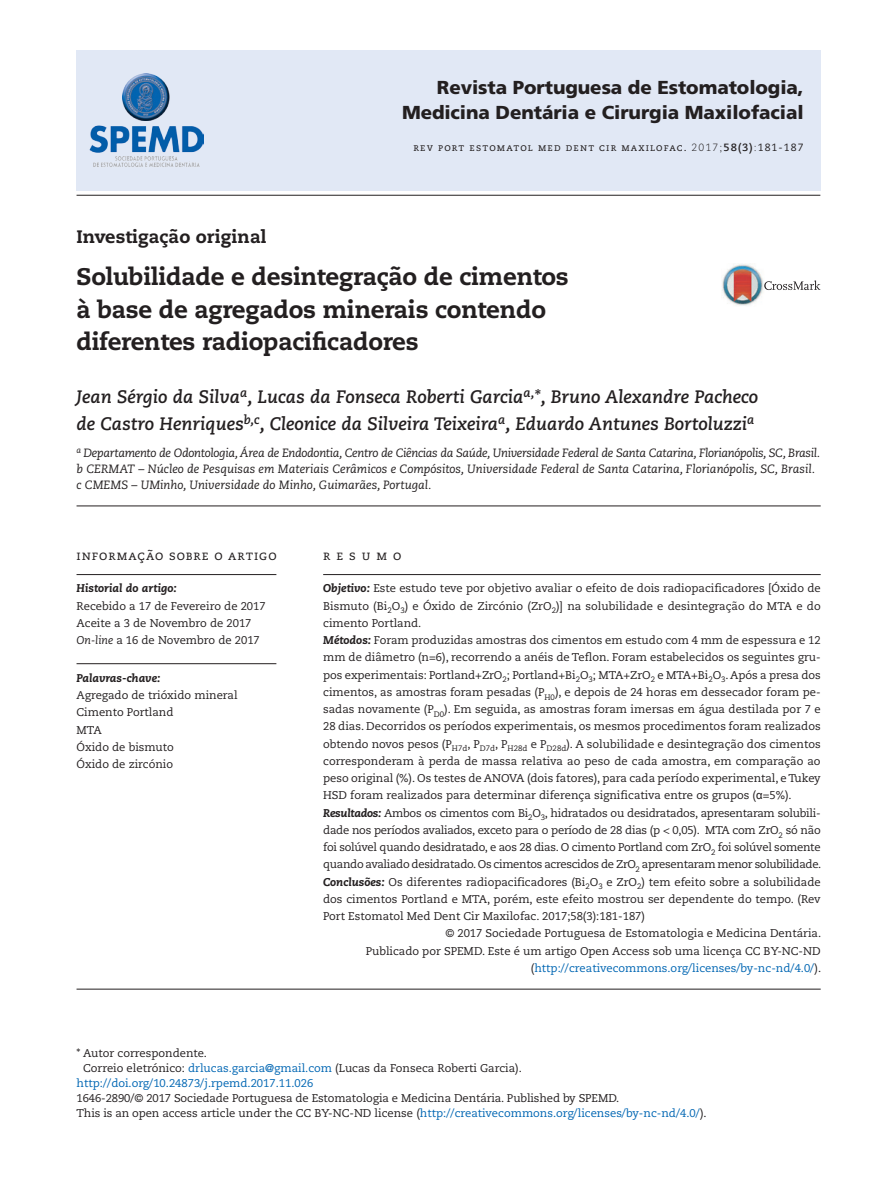
<style>
.page{position:relative;width:893px;height:1191px;background:#fff}
.page>*{position:absolute;margin:0;border:0;box-sizing:border-box;transform-origin:0 0}
.t1{font:800 24px/32.4px "Caecilia LT Std";letter-spacing:-.01em;color:#231f20}
.t2{font:900 18.75px/25.3px "Frutiger LT Std";letter-spacing:-.005em;color:#231f20;text-align:right}
.t3{font:italic 700 18px/27.2px "Caecilia LT Std";color:#231f20}
.t4{font:800 18px "Caecilia LT Std";letter-spacing:.005em;color:#231f20}
.t5{font:13.5px "Caecilia LT Std";letter-spacing:.07em;color:#231f20}
.t6{font:italic 12px/15.8px "Caecilia LT Std";color:#231f20}
.t7{font:11.25px/17.2px "Caecilia LT Std";color:#231f20}
.t8{font:11.25px "Caecilia LT Std";letter-spacing:-.025em;color:#231f20}
.t9{font:11.25px "Caecilia LT Std";color:#0166b3}
.t10{font:italic 800 11.25px "Caecilia LT Std";color:#231f20}
.t11{font:10.5px "Caecilia LT Std";letter-spacing:.105em;color:#231f20}
.s1{font-weight:300}
.s2{font-weight:700}
.s3{font-style:italic}
.s4{font-weight:800;font-style:italic}
.s5{font-family:"Arial"}
.s6{color:#231f20}
.s7{color:#0166b3}
</style>
<div class="page">
<div style="left:77px;top:50px;width:744px;height:141px;background:#e1e8f5"></div>
<hr style="left:77px;top:505px;width:744px;height:1px;background:#231f20">
<hr style="left:77px;top:989px;width:744px;height:1px;background:#231f20">
<hr style="left:77px;top:574px;width:199px;height:1px;background:#231f20">
<hr style="left:77px;top:663px;width:199px;height:1px;background:#231f20">
<hr style="left:323px;top:574px;width:498px;height:1px;background:#231f20">
<img style="left:722px;top:264px;width:41px;height:42px">
<svg style="left:764px;top:280px;width:56px;height:10px"></svg>
<img style="left:122px;top:73px;width:48px;height:47px">
<img style="left:89px;top:125px;width:115px;height:28px">
<img style="left:93px;top:161px;width:107px;height:6px">
<img style="left:115px;top:156px;width:63px;height:5px">
<hr style="left:77px;top:195px;width:743px;height:1px;background:#231f20">
<h2 class="t2" style="left:402px;top:75px;width:403px">Revista Portuguesa de Estomatologia,<br>Medicina Dentária e Cirurgia Maxilofacial</h2>
<p class="t11" style="left:413px;top:141px;width:392px">rev port estomatol med dent cir maxilofac. <span class="s1">2017;</span><span class="s2">58(3)</span><span class="s1">:</span>181-187</p>
<h3 class="t4" style="left:77px;top:226px;width:191px">Investigação original</h3>
<h1 class="t1" style="left:77px;top:261px;width:494px">Solubilidade e desintegração de cimentos à base de agregados minerais contendo diferentes radiopacificadores</h1>
<h3 class="t3" style="left:77px;top:383px;width:683px">Jean Sérgio da Silva<sup>a</sup>, Lucas da Fonseca Roberti Garcia<sup>a,</sup>*, Bruno Alexandre Pacheco de Castro Henriques<sup>b,c</sup>, Cleonice da Silveira Teixeira<sup>a</sup>, Eduardo Antunes Bortoluzzi<sup>a</sup></h3>
<p class="t6" style="left:77px;top:445px;width:745px"><sup>a</sup> Departamento de Odontologia, Área de Endodontia, Centro de Ciências da Saúde, Universidade Federal de Santa Catarina, Florianópolis, SC, Brasil. b CERMAT – Núcleo de Pesquisas em Materiais Cerâmicos e Compósitos, Universidade Federal de Santa Catarina, Florianópolis, SC, Brasil. c CMEMS – UMinho, Universidade do Minho, Guimarães, Portugal.</p>
<p class="t5" style="left:77px;top:547px;width:202px">informação sobre o artigo</p>
<p class="t5" style="left:323px;top:547px;width:80px">r e s u m o</p>
<p class="t10" style="left:77px;top:581px;width:102px">Historial do artigo:</p>
<p class="t7" style="left:77px;top:597px;width:191px">Recebido a 17 de Fevereiro de 2017<br>Aceite a 3 de Novembro de 2017<br><span class="s3">On-line</span> a 16 de Novembro de 2017</p>
<p class="t7" style="left:323px;top:580px;width:499px"><span class="s4">Objetivo:</span> Este estudo teve por objetivo avaliar o efeito de dois radiopacificadores [Óxido de</p>
<p class="t7" style="left:323px;top:597px;width:499px">Bismuto (Bi<sub>2</sub>O<sub>3</sub>) e Óxido de Zircónio (ZrO<sub>2</sub>)] na solubilidade e desintegração do MTA e do</p>
<p class="t7" style="left:323px;top:614px;width:100px">cimento Portland.</p>
<p class="t7" style="left:323px;top:631px;width:499px"><span class="s4">Métodos:</span> Foram produzidas amostras dos cimentos em estudo com 4 mm de espessura e 12</p>
<p class="t7" style="left:323px;top:649px;width:499px">mm de diâmetro (n=6), recorrendo a anéis de Teflon. Foram estabelecidos os seguintes gru-</p>
<p class="t7" style="left:323px;top:666px;width:499px">pos experimentais: Portland+ZrO<sub>2</sub>; Portland+Bi<sub>2</sub>O<sub>3</sub>; MTA+ZrO<sub>2</sub> e MTA+Bi<sub>2</sub>O<sub>3</sub>. Após a presa dos</p>
<p class="t7" style="left:323px;top:683px;width:499px">cimentos, as amostras foram pesadas (P<sub>H0</sub>), e depois de 24 horas em dessecador foram pe-</p>
<p class="t7" style="left:323px;top:701px;width:499px">sadas novamente (P<sub>D0</sub>). Em seguida, as amostras foram imersas em água destilada por 7 e</p>
<p class="t7" style="left:323px;top:718px;width:499px">28 dias. Decorridos os períodos experimentais, os mesmos procedimentos foram realizados</p>
<p class="t7" style="left:323px;top:735px;width:499px">obtendo novos pesos (P<sub>H7d</sub>, P<sub>D7d</sub>, P<sub>H28d</sub> e P<sub>D28d</sub>). A solubilidade e desintegração dos cimentos</p>
<p class="t7" style="left:323px;top:752px;width:499px">corresponderam à perda de massa relativa ao peso de cada amostra, em comparação ao</p>
<p class="t7" style="left:323px;top:769px;width:499px">peso original (%). Os testes de ANOVA (dois fatores), para cada período experimental, e Tukey</p>
<p class="t7" style="left:323px;top:787px;width:470px">HSD foram realizados para determinar diferença significativa entre os grupos (<span class="s5">α</span>=5%).</p>
<p class="t8" style="left:323px;top:806px;width:499px"><span class="s4">Resultados:</span> Ambos os cimentos com Bi<sub>2</sub>O<sub>3</sub>, hidratados ou desidratados, apresentaram solubili-</p>
<p class="t8" style="left:323px;top:823px;width:499px">dade nos períodos avaliados, exceto para o período de 28 dias (p &lt; 0,05). MTA com ZrO<sub>2</sub> só não</p>
<p class="t8" style="left:323px;top:840px;width:499px">foi solúvel quando desidratado, e aos 28 dias. O cimento Portland com ZrO<sub>2</sub> foi solúvel somente</p>
<p class="t8" style="left:323px;top:858px;width:499px">quando avaliado desidratado. Os cimentos acrescidos de ZrO<sub>2</sub> apresentaram menor solubilidade.</p>
<p class="t7" style="left:323px;top:873px;width:499px"><span class="s4">Conclusões:</span> Os diferentes radiopacificadores (Bi<sub>2</sub>O<sub>3</sub> e ZrO<sub>2</sub>) tem efeito sobre a solubilidade</p>
<p class="t7" style="left:323px;top:890px;width:499px">dos cimentos Portland e MTA, porém, este efeito mostrou ser dependente do tempo. (Rev</p>
<p class="t7" style="left:323px;top:907px;width:323px">Port Estomatol Med Dent Cir Maxilofac. 2017;58(3):181-187)</p>
<p class="t7" style="left:445px;top:925px;width:377px">© 2017 Sociedade Portuguesa de Estomatologia e Medicina Dentária.</p>
<p class="t7" style="left:366px;top:942px;width:456px">Publicado por SPEMD. Este é um artigo Open Access sob uma licença CC BY-NC-ND</p>
<p class="t9" style="left:531px;top:961px;width:292px"><span class="s6">(</span>http://creativecommons.org/licenses/by-nc-nd/4.0/<span class="s6">).</span></p>
<p class="t10" style="left:77px;top:671px;width:85px">Palavras-chave:</p>
<p class="t7" style="left:77px;top:686px;width:162px">Agregado de trióxido mineral<br>Cimento Portland<br>MTA<br>Óxido de bismuto<br>Óxido de zircónio</p>
<p class="t7" style="left:77px;top:1044px;width:132px">* Autor correspondente.</p>
<p class="t7" style="left:83px;top:1059px;width:440px">Correio eletrónico: <span class="s7">drlucas.garcia@gmail.com</span> (Lucas da Fonseca Roberti Garcia).</p>
<p class="t9" style="left:77px;top:1076px;width:238px">http://doi.org/10.24873/j.rpemd.2017.11.026</p>
<p class="t7" style="left:77px;top:1090px;width:632px;line-height:14.9px">1646-2890/© 2017 Sociedade Portuguesa de Estomatologia e Medicina Dentária. Published by SPEMD.<br>This is an open access article under the CC BY-NC-ND license (<span class="s7">http://creativecommons.org/licenses/by-nc-nd/4.0/</span>).</p>
</div>
